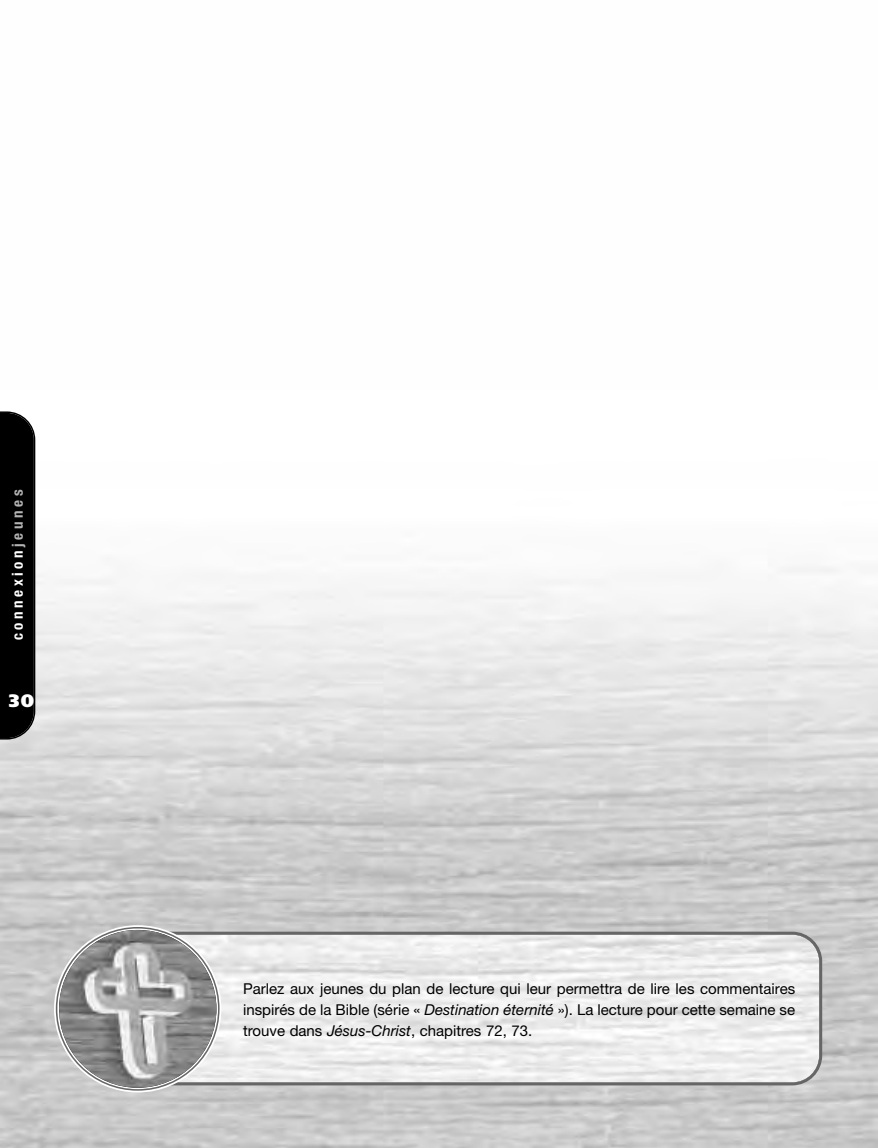
<style>
.page{position:relative;width:878px;height:1148px;background:#fff}
.page>*{position:absolute;margin:0;border:0;box-sizing:border-box;transform-origin:0 0}
.t1{font:900 18px "Frutiger";color:#fff}
.t2{font:15px/21px "Helvetica Neue";color:#000;text-align:justify}
.t3{font:700 condensed 15px "Helvetica Neue";letter-spacing:.24em;color:#fff}
.s1{color:#b3b3b3}
.s2{font-style:italic}
.s3{font-family:"Helvetica Neue Italic TT"}
</style>
<div class="page">
<img style="left:0;top:436px;width:878px;height:712px">
<div style="left:0;top:411px;width:35px;height:328px;background:#000"></div>
<svg style="left:221px;top:931px;width:601px;height:154px"></svg>
<svg style="left:54px;top:925px;width:167px;height:167px"></svg>
<img style="left:59px;top:930px;width:157px;height:157px;border-radius:50%">
<p class="t3" style="left:12px;top:640px;width:152px;rotate:-90deg">connexion<span class="s1">jeunes</span></p>
<p class="t1" style="left:9px;top:694px;width:27px">30</p>
<p class="t2" style="left:243px;top:979px;width:553px">Parlez aux jeunes du plan de lecture qui leur permettra de lire les commentaires inspirés de la Bible (série « <span class="s2">Destination éternité</span> »). La lecture pour cette semaine se trouve dans <span class="s3">Jésus-Christ</span>, chapitres 72, 73.</p>
</div>
